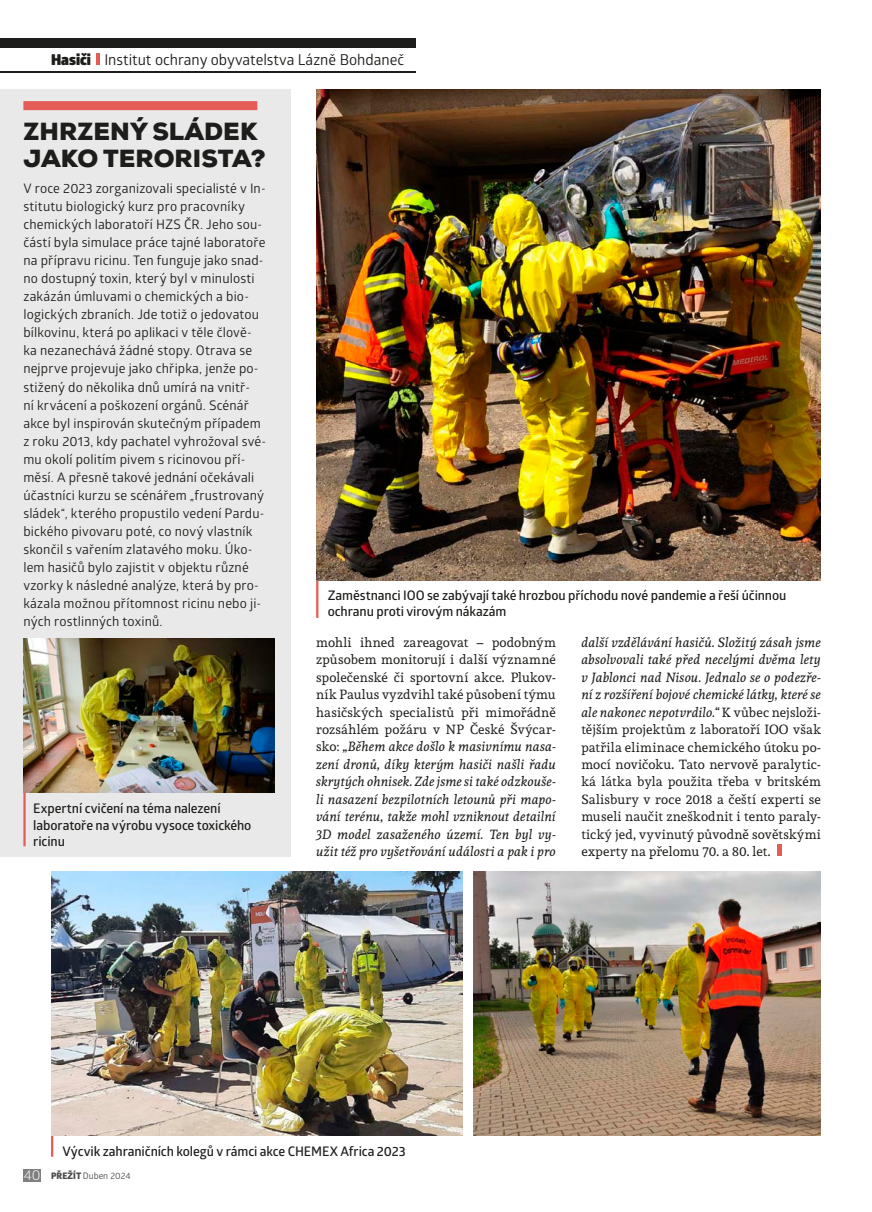
<style>
.page{position:relative;width:872px;height:1212px;background:#fff}
.page>*{position:absolute;margin:0;border:0;box-sizing:border-box;transform-origin:0 0}
.t1{font:900 24px/27px "Nexa";letter-spacing:.005em;color:#1d1d1b}
.t2{font:15px "Glober";color:#1d1d1b}
.t3{font:13.2px/18px "Glober";letter-spacing:.01em;color:#1d1d1b}
.t4{font:13.2px/17.4px "Andada";letter-spacing:.015em;color:#1d1d1b;text-align:justify}
.t5{font:italic 13.2px/17.4px "Andada";letter-spacing:.01em;color:#1d1d1b;text-align:justify}
.t6{font:600 13.2px/16.2px "Glober";letter-spacing:-.01em;color:#1d1d1b}
.t7{font:9px "Glober";color:#4b4b4a}
.s1{font-weight:900}
.s2{font-style:normal}
.s3{font-style:italic}
.s4{font-size:14.1px;color:#fff}
.s5{font-weight:800}
</style>
<div class="page">
<svg style="left:96px;top:53px;width:3px;height:12px"></svg>
<div style="left:0;top:38px;width:415px;height:10px;background:#1d1d1b"></div>
<hr style="left:0;top:71px;width:415px;height:1px;background:#1d1d1b">
<div style="left:23px;top:1169px;width:18px;height:12px;background:#7f7f7e"></div>
<div style="left:777px;top:844px;width:5px;height:12px;background:#e35c55"></div>
<div style="left:0;top:89px;width:291px;height:768px;background:#e9e9e9"></div>
<div style="left:23px;top:101px;width:234px;height:9px;background:#e35c55"></div>
<hr style="left:23px;top:787px;width:3px;height:59px;background:#e35c55">
<img style="left:23px;top:639px;width:252px;height:153px">
<hr style="left:51px;top:1135px;width:2px;height:22px;background:#e35c55">
<img style="left:51px;top:872px;width:411px;height:263px">
<img style="left:473px;top:872px;width:348px;height:263px">
<hr style="left:316px;top:580px;width:2px;height:38px;background:#e35c55">
<img style="left:316px;top:89px;width:505px;height:491px">
<p class="t2" style="left:51px;top:49px;width:355px"><span class="s1">Hasiči</span> Institut ochrany obyvatelstva Lázně Bohdaneč</p>
<h1 class="t1" style="left:24px;top:118px;width:244px">ZH RZENÝ SLÁDEK<br>JAKO TERORISTA?</h1>
<p class="t3" style="left:23px;top:179px;width:244px">V roce 2023 zorganizovali specialisté v In&shy;stitutu biologický kurz pro pracovníky chemických laboratoří HZS ČR. Jeho sou&shy;částí byla simulace práce tajné laboratoře na přípravu ricinu. Ten funguje jako snad&shy;no dostupný toxin, který byl v minulosti zakázán úmluvami o chemických a bio&shy;logických zbraních. Jde totiž o jedovatou bílkovinu, která po aplikaci v těle člově&shy;ka nezanechává žádné stopy. Otrava se nejprve projevuje jako chřipka, jenže po&shy;stižený do několika dnů umírá na vnitř-<br>ní krvácení a poškození orgánů. Scénář akce byl inspirován skutečným případem z roku 2013, kdy pachatel vyhrožoval své&shy;mu okolí politím pivem s ricinovou pří&shy;měsí. A přesně takové jednání očekávali účastníci kurzu se scénářem „frustrovaný sládek“, kterého propustilo vedení Pardu&shy;bického pivovaru poté, co nový vlastník skončil s vařením zlatavého moku. Úko&shy;lem hasičů bylo zajistit v objektu různé vzorky k následné analýze, která by pro&shy;kázala možnou přítomnost ricinu nebo ji&shy;ných rostlinných toxinů.</p>
<p class="t6" style="left:33px;top:800px;width:220px">Expertní cvičení na téma nalezení laboratoře na výrobu vysoce toxického ricinu</p>
<p class="t6" style="left:328px;top:587px;width:460px">Zaměstnanci IOO se zabývají také hrozbou příchodu nové pandemie a řeší účinnou ochranu proti virovým nákazám</p>
<p class="t5" style="left:316px;top:633px;width:241px"><span class="s2">mohli ihned zareagovat – podobným způsobem monitorují i další významné společenské či sportovní akce. Plukov&shy;ník Paulus vyzdvihl také působení týmu hasičských specialistů při mimořádně rozsáhlém požáru v NP České Švýcar&shy;sko:</span> „Během akce došlo k masivnímu nasa&shy;zení dronů, díky kterým hasiči našli řadu skrytých ohnisek. Zde jsme si také odzkouše&shy;li nasazení bezpilotních letounů při mapo&shy;vání terénu, takže mohl vzniknout detailní 3D model zasaženého území. Ten byl vy&shy;užit též pro vyšetřování události a pak i pro</p>
<p class="t4" style="left:581px;top:633px;width:241px"><span class="s3">další vzdělávání hasičů. Složitý zásah jsme absolvovali také před necelými dvěma lety v Jablonci nad Nisou. Jednalo se o podezře&shy;ní z rozšíření bojové chemické látky, které se ale nakonec nepotvrdilo.“</span> K vůbec nejsloži&shy;tějším projektům z laboratoří IOO však patřila eliminace chemického útoku po&shy;mocí novičoku. Tato nervově paralytic&shy;ká látka byla použita třeba v britském Salisbury v roce 2018 a čeští experti se museli naučit zneškodnit i tento paraly&shy;tický jed, vyvinutý původně sovětskými experty na přelomu 70. a 80. let.</p>
<p class="t6" style="left:63px;top:1142px;width:345px">Výcvik zahraničních kolegů v rámci akce CHEMEX Africa 2023</p>
<p class="t7" style="left:24px;top:1169px;width:108px"><span class="s4">40</span> <span class="s5">Přežít</span> Duben 2024</p>
</div>
